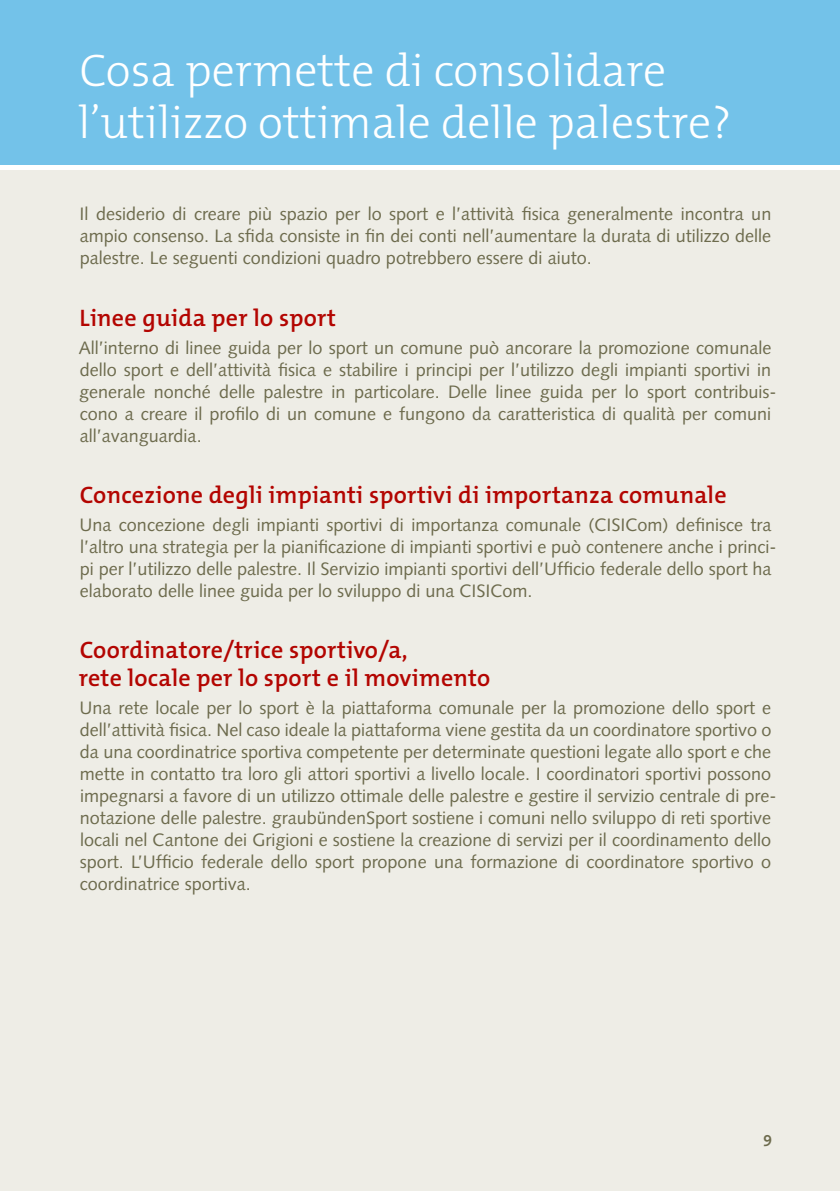
<style>
.page{position:relative;width:840px;height:1191px;background:#fff}
.page>*{position:absolute;margin:0;border:0;box-sizing:border-box;transform-origin:0 0}
.t1{font:300 46px/52px "The Mix B W3";color:#fff}
.t2{font:600 24px/28px "The Mix B W6";letter-spacing:.01em;color:#b30501}
.t3{font:18px/22px "Syntax";color:#6d6b4d}
.t4{font:700 16px "Syntax";color:#6d6b4d;scale:.95 1}
</style>
<div class="page">
<div style="left:0;top:170px;width:839px;height:1021px;background:#eeede6"></div>
<div style="left:0;top:0;width:839px;height:164px;background:#73c2e9"></div>
<h1 class="t1" style="left:78px;top:45px;width:654px">Cosa permette di consolidare l’utilizzo ottimale delle palestre?</h1>
<p class="t3" style="left:79px;top:203px;width:693px;text-align:justify">Il desiderio di creare più spazio per lo sport e l’attività fisica generalmente incontra un ampio consenso. La sfida consiste in fin dei conti nell’aumentare la durata di utilizzo delle palestre. Le seguenti condizioni quadro potrebbero essere di aiuto.</p>
<h2 class="t2" style="left:79px;top:304px;width:258px">Linee guida per lo sport</h2>
<p class="t3" style="left:79px;top:336px;width:699px">All’interno di linee guida per lo sport un comune può ancorare la promozione comunale dello sport e dell’attività fisica e stabilire i principi per l’utilizzo degli impianti sportivi in generale nonché delle palestre in particolare. Delle linee guida per lo sport contribuis&shy;cono a creare il profilo di un comune e fungono da caratteristica di qualità per comuni all’avanguardia.</p>
<h2 class="t2" style="left:80px;top:481px;width:648px">Concezione degli impianti sportivi di importanza comunale</h2>
<p class="t3" style="left:79px;top:513px;width:698px">Una concezione degli impianti sportivi di importanza comunale (CISICom) definisce tra l’altro una strategia per la pianificazione di impianti sportivi e può contenere anche i princi&shy;pi per l’utilizzo delle palestre. Il Servizio impianti sportivi dell’Ufficio federale dello sport ha elaborato delle linee guida per lo sviluppo di una CISICom.</p>
<h2 class="t2" style="left:79px;top:636px;width:413px">Coordinatore/trice sportivo/a,<br>rete locale per lo sport e il movimento</h2>
<p class="t3" style="left:79px;top:696px;width:698px">Una rete locale per lo sport è la piattaforma comunale per la promozione dello sport e dell’attività fisica. Nel caso ideale la piattaforma viene gestita da un coordinatore sportivo o da una coordinatrice sportiva competente per determinate questioni legate allo sport e che mette in contatto tra loro gli attori sportivi a livello locale. I coordinatori sportivi possono impegnarsi a favore di un utilizzo ottimale delle palestre e gestire il servizio centrale di pre&shy;notazione delle palestre. graubündenSport sostiene i comuni nello sviluppo di reti sportive locali nel Cantone dei Grigioni e sostiene la creazione di servizi per il coordinamento dello sport. L’Ufficio federale dello sport propone una formazione di coordinatore sportivo o coordinatrice sportiva.</p>
<p class="t4" style="left:763px;top:1131px;width:10px">9</p>
</div>
